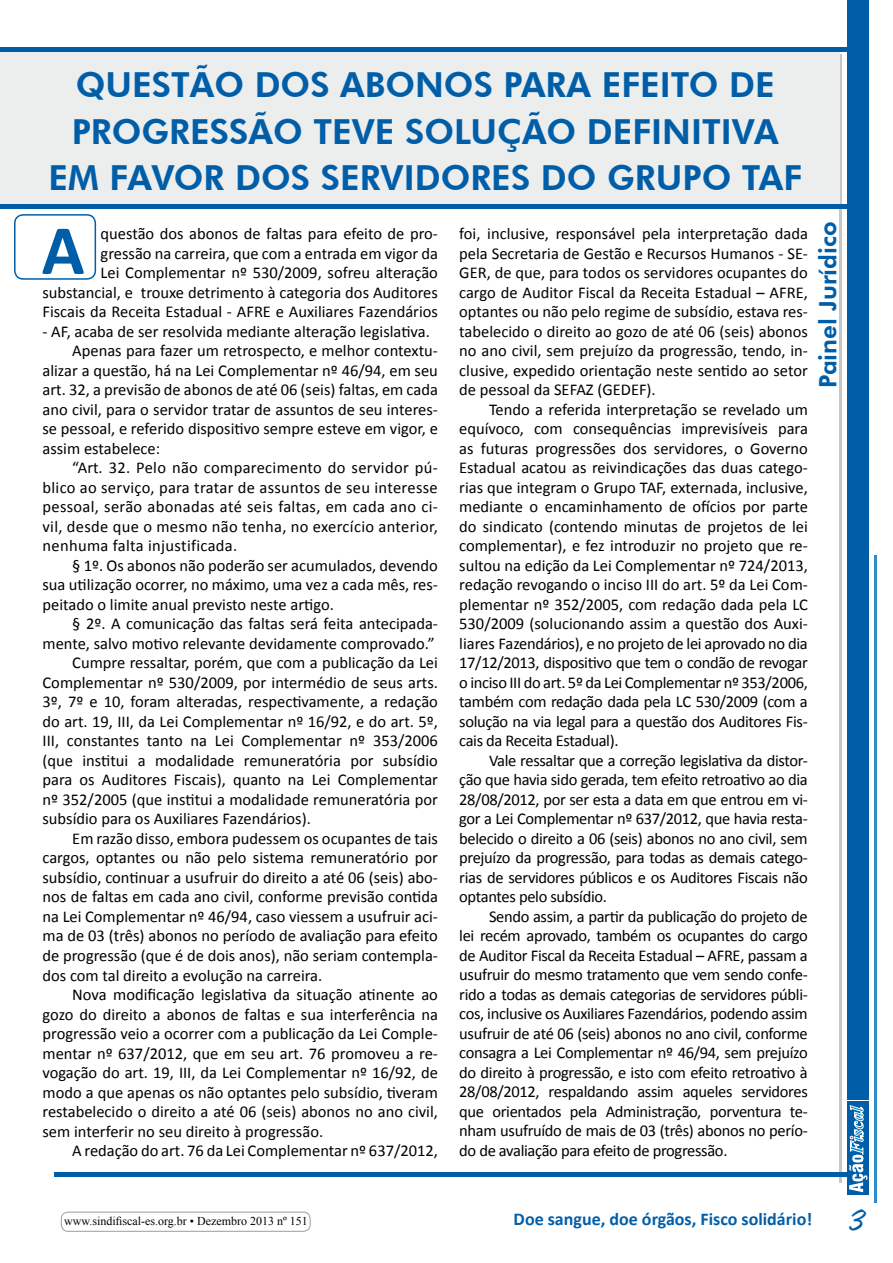
<style>
.page{position:relative;width:893px;height:1263px;background:#fff}
.page>*{position:absolute;margin:0;border:0;box-sizing:border-box;transform-origin:0 0}
.t1{font:700 70.8px "Calibri";color:#005ea8}
.t2{font:800 34.5px "Futura BT";color:#005ea8}
.t3{font:800 24px "Futura BT";color:#005ea8}
.t4{font:700 18px "Calibri";color:#005ea8}
.t5{font:16.5px/19.5px "Calibri";color:#000;text-align:justify}
.t6{font:16.5px "Calibri";letter-spacing:.02em;color:#000}
.t7{font:12px "Times New Roman";color:#000}
.s1{font-family:"Freehand 575 BT Regular B";font-weight:400;font-size:33px}
</style>
<div class="page">
<div style="left:61px;top:1212px;width:249px;height:20px;border:1px solid #9c9e9f;border-radius:7px"></div>
<div style="left:847px;top:1102px;width:21px;height:93px;background:#005ea8"></div>
<svg style="left:849px;top:1105px;width:18px;height:87px"></svg>
<div style="left:847px;top:0;width:21px;height:1099px;background:#005ea8"></div>
<hr style="left:839px;top:54px;width:3px;height:1128px;background:#c6c7c8">
<hr style="left:874px;top:555px;width:3px;height:647px;background:#2e8ec9">
<div style="left:0;top:52px;width:839px;height:154px;background:#eceded"></div>
<div style="left:54px;top:1172px;width:797px;height:5px;background:#005ea8"></div>
<div style="left:0;top:47px;width:850px;height:5px;background:#005ea8"></div>
<div style="left:0;top:204px;width:850px;height:5px;background:#005ea8"></div>
<div style="left:14px;top:214px;width:82px;height:66px;border:2px solid #005ea8;border-radius:9px"></div>
<h2 class="t2" style="left:76px;top:64px;width:54px">QUESTÃO</h2>
<h2 class="t2" style="left:255px;top:64px;width:25px">DOS</h2>
<h2 class="t2" style="left:340px;top:64px;width:27px">ABONOS</h2>
<h2 class="t2" style="left:504px;top:64px;width:42px">PARA</h2>
<h2 class="t2" style="left:602px;top:64px;width:58px">EFEITO</h2>
<h2 class="t2" style="left:729px;top:64px;width:22px">DE</h2>
<h2 class="t2" style="left:72px;top:111px;width:44px">PROGRESSÃO</h2>
<h2 class="t2" style="left:313px;top:111px;width:117px">TEVESOLUÇÃO</h2>
<h2 class="t2" style="left:587px;top:111px;width:81px">DEFINITI</h2>
<h2 class="t2" style="left:732px;top:111px;width:49px">VA</h2>
<h2 class="t2" style="left:48px;top:157px;width:212px">E M FAVOR DOS</h2>
<h2 class="t2" style="left:321px;top:157px;width:105px">SERVIDORES</h2>
<h2 class="t2" style="left:541px;top:157px;width:91px">DO GRU</h2>
<h2 class="t2" style="left:682px;top:157px;width:121px">POTAF</h2>
<p class="t5" style="left:459px;top:224px;width:350px">foi, inclusive, responsável pela interpretação dada pela Secretaria de Gestão e Recursos Humanos - SE-GER, de que, para todos os servidores ocupantes do cargo de Auditor Fiscal da Receita Estadual – AFRE, optantes ou não pelo regime de subsídio, estava res&shy;tabelecido o direito ao gozo de até 06 (seis) abonos no ano civil, sem prejuízo da progressão, tendo, in&shy;clusive, expedido orientação neste sentido ao setor de pessoal da SEFAZ (GEDEF).</p>
<p class="t5" style="left:459px;top:400px;width:350px;text-indent:30px">Tendo a referida interpretação se revelado um equívoco, com consequências imprevisíveis para as futuras progressões dos servidores, o Governo Estadual acatou as reivindicações das duas catego&shy;rias que integram o Grupo TAF, externada, inclusive, mediante o encaminhamento de ofícios por parte do sindicato (contendo minutas de projetos de lei complementar), e fez introduzir no projeto que re&shy;sultou na edição da Lei Complementar nº 724/2013, redação revogando o inciso III do art. 5º da Lei Com&shy;plementar nº 352/2005, com redação dada pela LC 530/2009 (solucionando assim a questão dos Auxi&shy;liares Fazendários), e no projeto de lei aprovado no dia 17/12/2013, dispositivo que tem o condão de revogar o inciso III do art. 5º da Lei Complementar nº 353/2006, também com redação dada pela LC 530/2009 (com a solução na via legal para a questão dos Auditores Fis&shy;cais da Receita Estadual).</p>
<p class="t5" style="left:459px;top:751px;width:350px;text-indent:30px">Vale ressaltar que a correção legislativa da distor&shy;ção que havia sido gerada, tem efeito retroativo ao dia 28/08/2012, por ser esta a data em que entrou em vi&shy;gor a Lei Complementar nº 637/2012, que havia resta&shy;belecido o direito a 06 (seis) abonos no ano civil, sem prejuízo da progressão, para todas as demais catego&shy;rias de servidores públicos e os Auditores Fiscais não optantes pelo subsídio.</p>
<p class="t5" style="left:459px;top:907px;width:350px;text-indent:30px">Sendo assim, a partir da publicação do projeto de lei recém aprovado, também os ocupantes do cargo de Auditor Fiscal da Receita Estadual – AFRE, passam a usufruir do mesmo tratamento que vem sendo confe&shy;rido a todas as demais categorias de servidores públi&shy;cos, inclusive os Auxiliares Fazendários, podendo assim usufruir de até 06 (seis) abonos no ano civil, conforme consagra a Lei Complementar nº 46/94, sem prejuízo do direito à progressão, e isto com efeito retroativo à 28/08/2012, respaldando assim aqueles servidores que orientados pela Administração, porventura te&shy;nham usufruído de mais de 03 (três) abonos no perío&shy;do de avaliação para efeito de progressão.</p>
<p class="t5" style="left:43px;top:224px;width:397px;text-align:right">questão dos abonos de faltas para efeito de pro-<br>gressão na carreira, que com a entrada em vigor da<br>Lei Complementar nº 530/2009, sofreu alteração substancial, e trouxe detrimento à categoria dos Auditores Fiscais da Receita Estadual - AFRE e Auxiliares Fazendários</p>
<p class="t5" style="left:43px;top:322px;width:389px">- AF, acaba de ser resolvida mediante alteração legislativa.</p>
<p class="t5" style="left:72px;top:341px;width:367px">Apenas para fazer um retrospecto, e melhor contextu-</p>
<p class="t5" style="left:43px;top:361px;width:397px">alizar a questão, há na Lei Complementar nº 46/94, em seu</p>
<p class="t5" style="left:43px;top:380px;width:397px">art. 32, a previsão de abonos de até 06 (seis) faltas, em cada</p>
<p class="t5" style="left:43px;top:400px;width:397px">ano civil, para o servidor tratar de assuntos de seu interes-</p>
<p class="t5" style="left:43px;top:419px;width:397px">se pessoal, e referido dispositivo sempre esteve em vigor, e</p>
<p class="t5" style="left:43px;top:439px;width:119px">assim estabelece:</p>
<p class="t6" style="left:72px;top:457px;width:367px">“Art. 32. Pelo não comparecimento do servidor pú-</p>
<p class="t6" style="left:43px;top:477px;width:397px">blico ao serviço, para tratar de assuntos de seu interesse</p>
<p class="t6" style="left:43px;top:496px;width:397px">pessoal, serão abonadas até seis faltas, em cada ano ci-</p>
<p class="t6" style="left:43px;top:516px;width:397px">vil, desde que o mesmo não tenha, no exercício anterior,</p>
<p class="t6" style="left:43px;top:535px;width:196px">nenhuma falta injustificada.</p>
<p class="t5" style="left:72px;top:556px;width:367px">§ 1º. Os abonos não poderão ser acumulados, devendo</p>
<p class="t5" style="left:43px;top:575px;width:397px">sua utilização ocorrer, no máximo, uma vez a cada mês, res-</p>
<p class="t5" style="left:43px;top:595px;width:293px">peitado o limite anual previsto neste artigo.</p>
<p class="t5" style="left:72px;top:614px;width:367px">§ 2º. A comunicação das faltas será feita antecipada-</p>
<p class="t5" style="left:43px;top:634px;width:394px">mente, salvo motivo relevante devidamente comprovado.”</p>
<p class="t5" style="left:72px;top:653px;width:367px">Cumpre ressaltar, porém, que com a publicação da Lei</p>
<p class="t5" style="left:43px;top:673px;width:397px">Complementar nº 530/2009, por intermédio de seus arts.</p>
<p class="t5" style="left:43px;top:692px;width:397px">3º, 7º e 10, foram alteradas, respectivamente, a redação</p>
<p class="t5" style="left:43px;top:712px;width:397px">do art. 19, III, da Lei Complementar nº 16/92, e do art. 5º,</p>
<p class="t5" style="left:43px;top:731px;width:397px">III, constantes tanto na Lei Complementar nº 353/2006</p>
<p class="t5" style="left:43px;top:751px;width:397px">(que institui a modalidade remuneratória por subsídio</p>
<p class="t5" style="left:43px;top:770px;width:397px">para os Auditores Fiscais), quanto na Lei Complementar</p>
<p class="t5" style="left:43px;top:790px;width:397px">nº 352/2005 (que institui a modalidade remuneratória por</p>
<p class="t5" style="left:43px;top:809px;width:270px">subsídio para os Auxiliares Fazendários).</p>
<p class="t5" style="left:72px;top:829px;width:367px">Em razão disso, embora pudessem os ocupantes de tais</p>
<p class="t5" style="left:43px;top:848px;width:397px">cargos, optantes ou não pelo sistema remuneratório por</p>
<p class="t5" style="left:43px;top:868px;width:397px">subsídio, continuar a usufruir do direito a até 06 (seis) abo-</p>
<p class="t5" style="left:43px;top:887px;width:397px">nos de faltas em cada ano civil, conforme previsão contida</p>
<p class="t5" style="left:43px;top:907px;width:397px">na Lei Complementar nº 46/94, caso viessem a usufruir aci-</p>
<p class="t5" style="left:43px;top:926px;width:397px">ma de 03 (três) abonos no período de avaliação para efeito</p>
<p class="t5" style="left:43px;top:946px;width:397px">de progressão (que é de dois anos), não seriam contempla-</p>
<p class="t5" style="left:43px;top:965px;width:281px">dos com tal direito a evolução na carreira.</p>
<p class="t5" style="left:72px;top:985px;width:367px">Nova modificação legislativa da situação atinente ao</p>
<p class="t5" style="left:43px;top:1004px;width:397px">gozo do direito a abonos de faltas e sua interferência na</p>
<p class="t5" style="left:43px;top:1024px;width:397px">progressão veio a ocorrer com a publicação da Lei Comple-</p>
<p class="t5" style="left:43px;top:1043px;width:397px">mentar nº 637/2012, que em seu art. 76 promoveu a re-</p>
<p class="t5" style="left:43px;top:1063px;width:397px">vogação do art. 19, III, da Lei Complementar nº 16/92, de</p>
<p class="t5" style="left:43px;top:1082px;width:397px">modo a que apenas os não optantes pelo subsídio, tiveram</p>
<p class="t5" style="left:43px;top:1102px;width:397px">restabelecido o direito a até 06 (seis) abonos no ano civil,</p>
<p class="t5" style="left:43px;top:1121px;width:282px">sem interferir no seu direito à progressão.</p>
<p class="t5" style="left:72px;top:1141px;width:367px">A redação do art. 76 da Lei Complementar nº 637/2012,</p>
<h1 class="t1" style="left:42px;top:205px;width:44px">A</h1>
<h3 class="t3" style="left:813px;top:388px;width:168px;rotate:-90deg">Painel Jurídico</h3>
<p class="t7" style="left:64px;top:1213px;width:245px">www.sindifiscal-es.org.br • Dezembro 2013 nº 151</p>
<p class="t4" style="left:514px;top:1208px;width:354px">Doe sangue, doe órgãos, Fisco solidário! <span class="s1">3</span></p>
</div>
